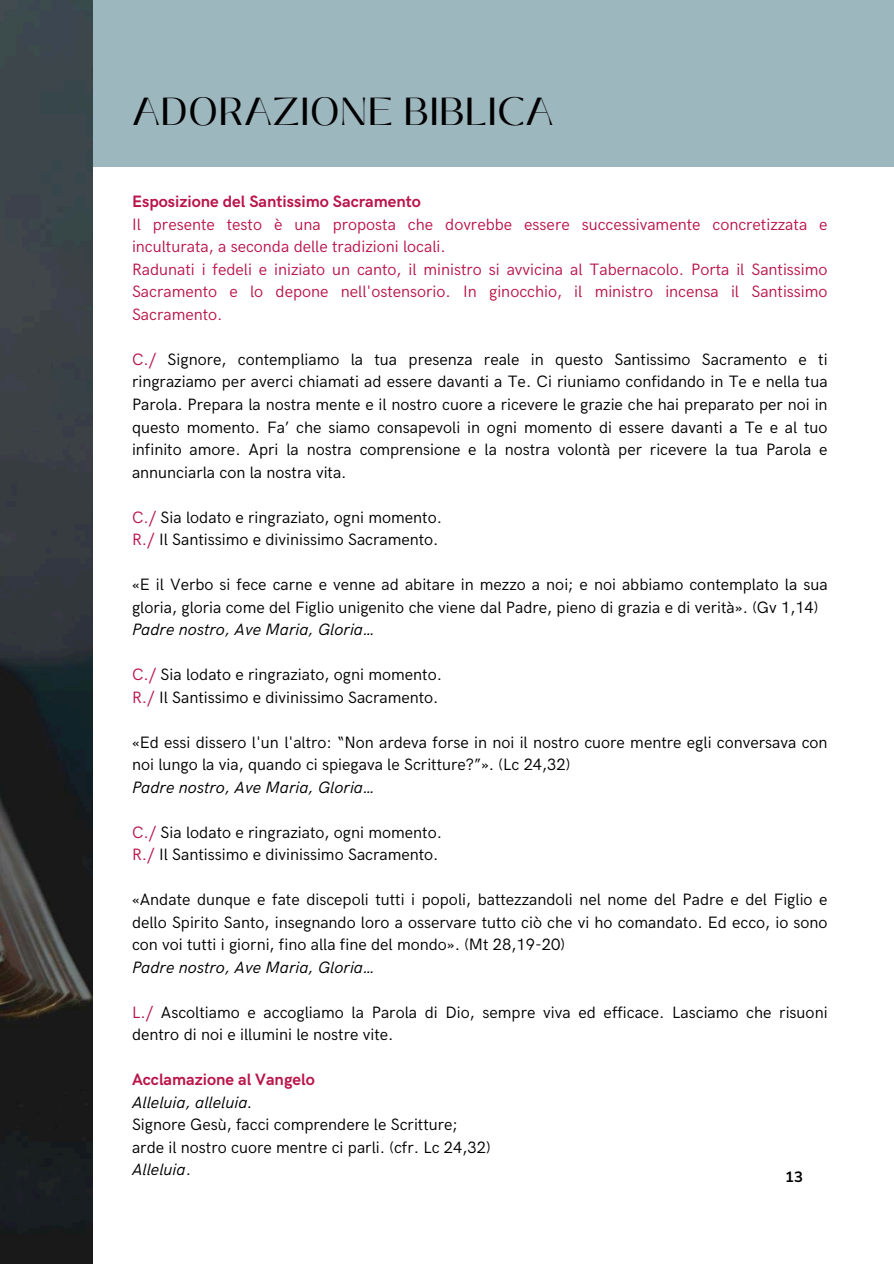
<style>
.page{position:relative;width:894px;height:1264px;background:#fff}
.page>*{position:absolute;margin:0;border:0;box-sizing:border-box;transform-origin:0 0}
.t1{font:39px "Black Mango";letter-spacing:.02em;color:#000001}
.t2{font:16.5px/22.5px "HK Grotesk";color:#000001}
.t3{font:16.5px/22.5px "HK Grotesk";color:#b91549}
.t4{font:italic 16.5px "HK Grotesk";color:#000001}
.t5{font:700 16.5px "HK Grotesk";color:#b91549}
.t6{font:700 14.85px "Nunito";color:#000001}
.s1{color:#b91549}
.s2{font-style:italic}
</style>
<div class="page">
<div style="left:0;top:0;width:893px;height:167px;background:#9db7be"></div>
<img style="left:0;top:0;width:92px;height:1263px">
<h1 class="t1" style="left:132px;top:82px;width:423px">ADORAZIONE BIBLICA</h1>
<p class="t5" style="left:132px;top:192px;width:290px">Esposizione del Santissimo Sacramento</p>
<p class="t3" style="left:132px;top:214px;width:697px">Il presente testo è una proposta che dovrebbe essere successivamente concretizzata e inculturata, a seconda delle tradizioni locali.<br>Radunati i fedeli e iniziato un canto, il ministro si avvicina al Tabernacolo. Porta il Santissimo Sacramento e lo depone nell'ostensorio. In ginocchio, il ministro incensa il Santissimo Sacramento.</p>
<p class="t2" style="left:132px;top:349px;width:697px;text-align:justify"><span class="s1">C./</span> Signore, contempliamo la tua presenza reale in questo Santissimo Sacramento e ti ringraziamo per averci chiamati ad essere davanti a Te. Ci riuniamo confidando in Te e nella tua Parola. Prepara la nostra mente e il nostro cuore a ricevere le grazie che hai preparato per noi in questo momento. Fa’ che siamo consapevoli in ogni momento di essere davanti a Te e al tuo infinito amore. Apri la nostra comprensione e la nostra volontà per ricevere la tua Parola e annunciarla con la nostra vita.</p>
<p class="t2" style="left:132px;top:506px;width:311px"><span class="s1">C./</span> Sia lodato e ringraziato, ogni momento.<br><span class="s1">R./</span> Il Santissimo e divinissimo Sacramento.</p>
<p class="t2" style="left:132px;top:574px;width:697px">«E il Verbo si fece carne e venne ad abitare in mezzo a noi; e noi abbiamo contemplato la sua gloria, gloria come del Figlio unigenito che viene dal Padre, pieno di grazia e di verità». (Gv 1,14)</p>
<p class="t4" style="left:132px;top:620px;width:244px">Padre nostro, Ave Maria, Gloria…</p>
<p class="t2" style="left:132px;top:664px;width:311px"><span class="s1">C./</span> Sia lodato e ringraziato, ogni momento.<br><span class="s1">R./</span> Il Santissimo e divinissimo Sacramento.</p>
<p class="t2" style="left:132px;top:731px;width:697px">«Ed essi dissero l'un l'altro: “Non ardeva forse in noi il nostro cuore mentre egli conversava con noi lungo la via, quando ci spiegava le Scritture?”». (Lc 24,32)</p>
<p class="t4" style="left:132px;top:777px;width:244px">Padre nostro, Ave Maria, Gloria…</p>
<p class="t2" style="left:132px;top:821px;width:311px"><span class="s1">C./</span> Sia lodato e ringraziato, ogni momento.<br><span class="s1">R./</span> Il Santissimo e divinissimo Sacramento.</p>
<p class="t2" style="left:132px;top:889px;width:697px;text-align:justify">«Andate dunque e fate discepoli tutti i popoli, battezzandoli nel nome del Padre e del Figlio e dello Spirito Santo, insegnando loro a osservare tutto ciò che vi ho comandato. Ed ecco, io sono con voi tutti i giorni, fino alla fine del mondo». (Mt 28,19-20)</p>
<p class="t4" style="left:132px;top:957px;width:244px">Padre nostro, Ave Maria, Gloria…</p>
<p class="t2" style="left:132px;top:1001px;width:697px"><span class="s1">L./</span> Ascoltiamo e accogliamo la Parola di Dio, sempre viva ed efficace. Lasciamo che risuoni dentro di noi e illumini le nostre vite.</p>
<p class="t5" style="left:132px;top:1070px;width:184px">Acclamazione al Vangelo</p>
<p class="t4" style="left:132px;top:1092px;width:122px">Alleluia, alleluia.</p>
<p class="t2" style="left:132px;top:1114px;width:360px">Signore Gesù, facci comprendere le Scritture; arde il nostro cuore mentre ci parli. (cfr. Lc 24,32)<br><span class="s2">Alleluia</span>.</p>
<p class="t6" style="left:785px;top:1166px;width:19px">13</p>
</div>
